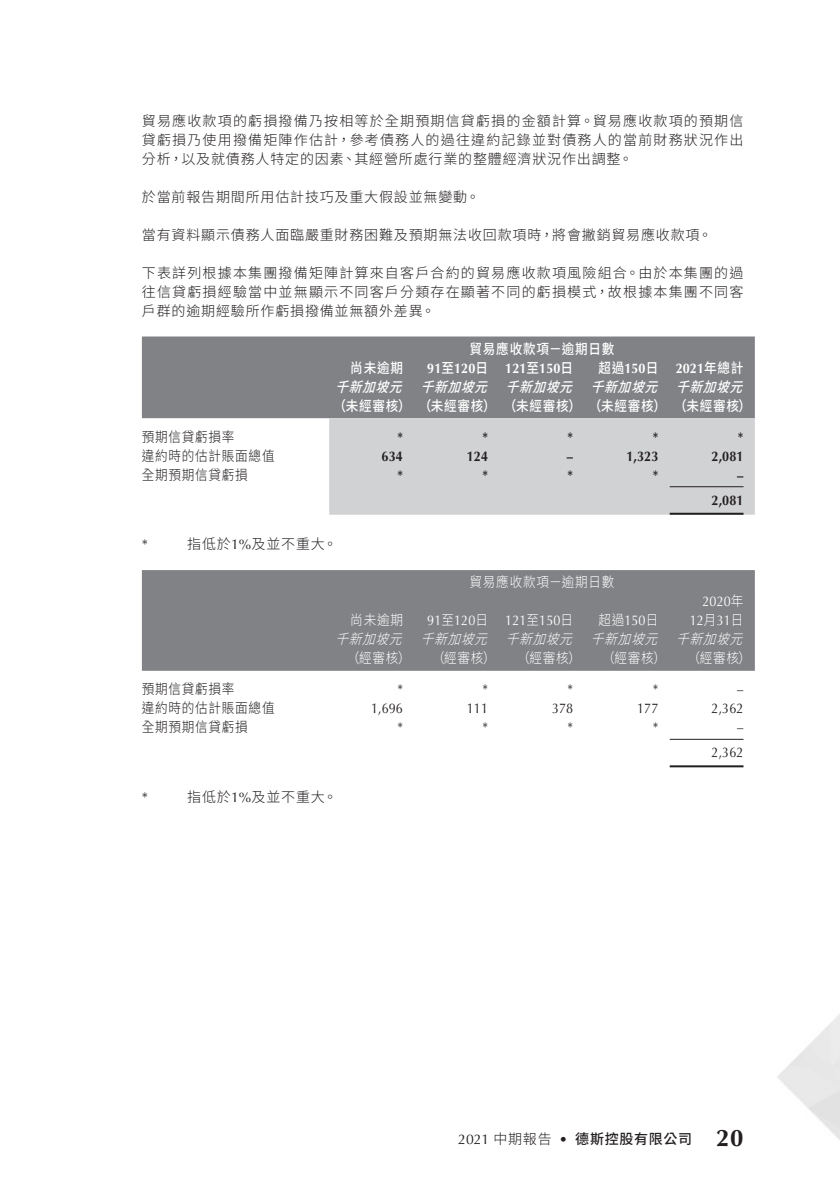
<style>
.page{position:relative;width:840px;height:1191px;background:#fff}
.page>*{position:absolute;margin:0;border:0;box-sizing:border-box;transform-origin:0 0}
.t1{font:700 24px "Optima LT Std";color:#231f20}
.Notes{font:300 14px/19px "Source Han Sans TC";letter-spacing:.06em;color:#231f20;text-align:justify}
.Notes-2{font:500 14px "Source Han Sans TC";letter-spacing:.06em;color:#fff;scale:.9 1}
.Notes-3{font:300 14px "Source Han Sans TC";letter-spacing:.06em;color:#231f20;scale:.9 1}
.Notes-4{font:300 14px "Source Han Sans TC";letter-spacing:.06em;color:#fff;scale:.9 1}
.Notes-5{font:14px "Optima LT Std";letter-spacing:.01em;color:#231f20;scale:.9 1}
.Notes-6{font:700 14px "Optima LT Std";letter-spacing:.01em;color:#231f20;scale:.9 1}
.Notes-7{font:14px "Optima LT Std";letter-spacing:.01em;color:#fff;scale:.9 1}
.Notes-8{font:italic 500 14px "Source Han Sans TC";color:#fff;scale:.9 1}
.Notes-9{font:italic 300 14px "Source Han Sans TC";color:#fff;scale:.9 1}
.Notes-10{font:700 14px "Optima LT Std";letter-spacing:.01em;color:#fff;scale:.9 1}
.Notes-11{font:14px "Optima LT Std";letter-spacing:.01em;color:#231f20}
.t2{font:500 14px "Source Han Sans TC";letter-spacing:.05em;color:#231f20}
.Notes-12{font:700 14px "Optima LT Std";letter-spacing:.01em;color:#231f20}
.s1{font-family:"Source Han Sans TC";font-weight:500}
.s2{font-family:"Optima LT Std";font-weight:700}
.s3{font-family:"Optima LT Std";font-weight:400}
.s4{font-family:"Source Han Sans TC";font-weight:300}
</style>
<div class="page">
<img style="left:777px;top:1015px;width:62px;height:124px">
<div style="left:142px;top:336px;width:612px;height:82px;background:#808285"></div>
<div style="left:329px;top:418px;width:425px;height:97px;background:#d1d2d4"></div>
<hr style="left:669px;top:486px;width:74px;height:1px;background:#231f20">
<hr style="left:669px;top:513px;width:74px;height:2px;background:#231f20">
<div style="left:142px;top:570px;width:612px;height:101px;background:#808285"></div>
<hr style="left:669px;top:739px;width:74px;height:1px;background:#231f20">
<hr style="left:669px;top:765px;width:74px;height:2px;background:#231f20">
<p class="Notes" style="left:142px;top:111px;width:602px">貿易應收款項的虧損撥備乃按相等於全期預期信貸虧損的金額計算。貿易應收款項的預期信貸虧損乃使用撥備矩陣作估計，參考債務人的過往違約記錄並對債務人的當前財務狀況作出分析，以及就債務人特定的因素、其經營所處行業的整體經濟狀況作出調整。</p>
<p class="Notes" style="left:142px;top:187px;width:339px">於當前報告期間所用估計技巧及重大假設並無變動。</p>
<p class="Notes" style="left:142px;top:225px;width:571px">當有資料顯示債務人面臨嚴重財務困難及預期無法收回款項時，將會撇銷貿易應收款項。</p>
<p class="Notes" style="left:142px;top:263px;width:602px">下表詳列根據本集團撥備矩陣計算來自客戶合約的貿易應收款項風險組合。由於本集團的過往信貸虧損經驗當中並無顯示不同客戶分類存在顯著不同的虧損模式，故根據本集團不同客戶群的逾期經驗所作虧損撥備並無額外差異。</p>
<p class="Notes-2" style="left:469px;top:341px;width:162px">貿易應收款項－逾期日數</p>
<p class="Notes-10" style="left:675px;top:360px;width:77px">2021<span class="s1">年總計</span></p>
<p class="Notes-2" style="left:350px;top:360px;width:60px">尚未逾期</p>
<p class="Notes-2" style="left:598px;top:360px;width:68px">超過<span class="s2">150</span>日</p>
<p class="Notes-10" style="left:427px;top:360px;width:69px">91<span class="s1">至</span>120<span class="s1">日</span></p>
<p class="Notes-10" style="left:505px;top:360px;width:77px">121<span class="s1">至</span>150<span class="s1">日</span></p>
<p class="Notes-8" style="left:335px;top:379px;width:87px">千新加坡元</p>
<p class="Notes-8" style="left:420px;top:379px;width:87px">千新加坡元</p>
<p class="Notes-8" style="left:505px;top:379px;width:87px">千新加坡元</p>
<p class="Notes-8" style="left:590px;top:379px;width:87px">千新加坡元</p>
<p class="Notes-8" style="left:675px;top:379px;width:87px">千新加坡元</p>
<p class="Notes-2" style="left:333px;top:398px;width:87px">（未經審核）</p>
<p class="Notes-2" style="left:418px;top:398px;width:87px">（未經審核）</p>
<p class="Notes-2" style="left:503px;top:398px;width:87px">（未經審核）</p>
<p class="Notes-2" style="left:588px;top:398px;width:87px">（未經審核）</p>
<p class="Notes-2" style="left:673px;top:398px;width:87px">（未經審核(</p>
<p class="Notes-3" style="left:142px;top:428px;width:104px">預期信貸虧損率</p>
<p class="Notes-6" style="left:397px;top:428px;width:8px">*</p>
<p class="Notes-6" style="left:482px;top:428px;width:8px">*</p>
<p class="Notes-6" style="left:567px;top:428px;width:8px">*</p>
<p class="Notes-6" style="left:652px;top:428px;width:8px">*</p>
<p class="Notes-6" style="left:737px;top:428px;width:8px">*</p>
<p class="Notes-3" style="left:142px;top:447px;width:149px">違約時的估計賬面總值</p>
<p class="Notes-6" style="left:381px;top:447px;width:25px">634</p>
<p class="Notes-6" style="left:466px;top:447px;width:25px">124</p>
<p class="Notes-6" style="left:566px;top:447px;width:9px">–</p>
<p class="Notes-6" style="left:626px;top:447px;width:37px">1,323</p>
<p class="Notes-6" style="left:711px;top:447px;width:37px">2,081</p>
<p class="Notes-3" style="left:142px;top:466px;width:119px">全期預期信貸虧損</p>
<p class="Notes-6" style="left:397px;top:466px;width:8px">*</p>
<p class="Notes-6" style="left:482px;top:466px;width:8px">*</p>
<p class="Notes-6" style="left:567px;top:466px;width:8px">*</p>
<p class="Notes-6" style="left:652px;top:466px;width:8px">*</p>
<p class="Notes-6" style="left:736px;top:466px;width:9px">–</p>
<p class="Notes-6" style="left:711px;top:491px;width:37px">2,081</p>
<p class="Notes-11" style="left:142px;top:536px;width:8px">*</p>
<p class="Notes" style="left:187px;top:535px;width:151px">指低於<span class="s3">1%</span>及並不重大。</p>
<p class="Notes-4" style="left:350px;top:612px;width:60px">尚未逾期</p>
<p class="Notes-9" style="left:335px;top:631px;width:87px">千新加坡元</p>
<p class="Notes-4" style="left:469px;top:574px;width:162px">貿易應收款項－逾期日數</p>
<p class="Notes-4" style="left:598px;top:612px;width:68px">超過<span class="s3">150</span>日</p>
<p class="Notes-7" style="left:427px;top:612px;width:69px">91<span class="s4">至</span>120<span class="s4">日</span></p>
<p class="Notes-7" style="left:505px;top:612px;width:77px">121<span class="s4">至</span>150<span class="s4">日</span></p>
<p class="Notes-9" style="left:420px;top:631px;width:87px">千新加坡元</p>
<p class="Notes-9" style="left:505px;top:631px;width:87px">千新加坡元</p>
<p class="Notes-9" style="left:590px;top:631px;width:87px">千新加坡元</p>
<p class="Notes-7" style="left:702px;top:593px;width:47px">2020<span class="s4">年</span></p>
<p class="Notes-7" style="left:689px;top:612px;width:61px">12<span class="s4">月</span>31<span class="s4">日</span></p>
<p class="Notes-9" style="left:675px;top:631px;width:87px">千新加坡元</p>
<p class="Notes-4" style="left:347px;top:650px;width:72px">（經審核）</p>
<p class="Notes-4" style="left:432px;top:650px;width:72px">（經審核）</p>
<p class="Notes-4" style="left:517px;top:650px;width:72px">（經審核）</p>
<p class="Notes-4" style="left:602px;top:650px;width:72px">（經審核）</p>
<p class="Notes-4" style="left:687px;top:650px;width:72px">（經審核(</p>
<p class="Notes-3" style="left:142px;top:681px;width:104px">預期信貸虧損率</p>
<p class="Notes-5" style="left:397px;top:681px;width:8px">*</p>
<p class="Notes-5" style="left:482px;top:681px;width:8px">*</p>
<p class="Notes-5" style="left:567px;top:681px;width:8px">*</p>
<p class="Notes-5" style="left:652px;top:681px;width:8px">*</p>
<p class="Notes-5" style="left:736px;top:681px;width:9px">–</p>
<p class="Notes-3" style="left:142px;top:700px;width:149px">違約時的估計賬面總值</p>
<p class="Notes-5" style="left:371px;top:700px;width:37px">1,696</p>
<p class="Notes-5" style="left:466px;top:700px;width:25px">111</p>
<p class="Notes-5" style="left:551px;top:700px;width:25px">378</p>
<p class="Notes-5" style="left:636px;top:700px;width:25px">177</p>
<p class="Notes-5" style="left:711px;top:700px;width:37px">2,362</p>
<p class="Notes-3" style="left:142px;top:719px;width:119px">全期預期信貸虧損</p>
<p class="Notes-5" style="left:397px;top:719px;width:8px">*</p>
<p class="Notes-5" style="left:482px;top:719px;width:8px">*</p>
<p class="Notes-5" style="left:567px;top:719px;width:8px">*</p>
<p class="Notes-5" style="left:652px;top:719px;width:8px">*</p>
<p class="Notes-5" style="left:736px;top:719px;width:9px">–</p>
<p class="Notes-5" style="left:711px;top:744px;width:37px">2,362</p>
<p class="Notes-11" style="left:142px;top:789px;width:8px">*</p>
<p class="Notes" style="left:187px;top:787px;width:151px">指低於<span class="s3">1%</span>及並不重大。</p>
<p class="Notes-11" style="left:458px;top:1130px;width:95px">2021 <span class="s4">中期報告</span></p>
<p class="Notes-12" style="left:558px;top:1130px;width:10px">•</p>
<p class="t2" style="left:575px;top:1130px;width:118px">德斯控股有限公司</p>
<h1 class="t1" style="left:715px;top:1124px;width:29px">20</h1>
</div>
